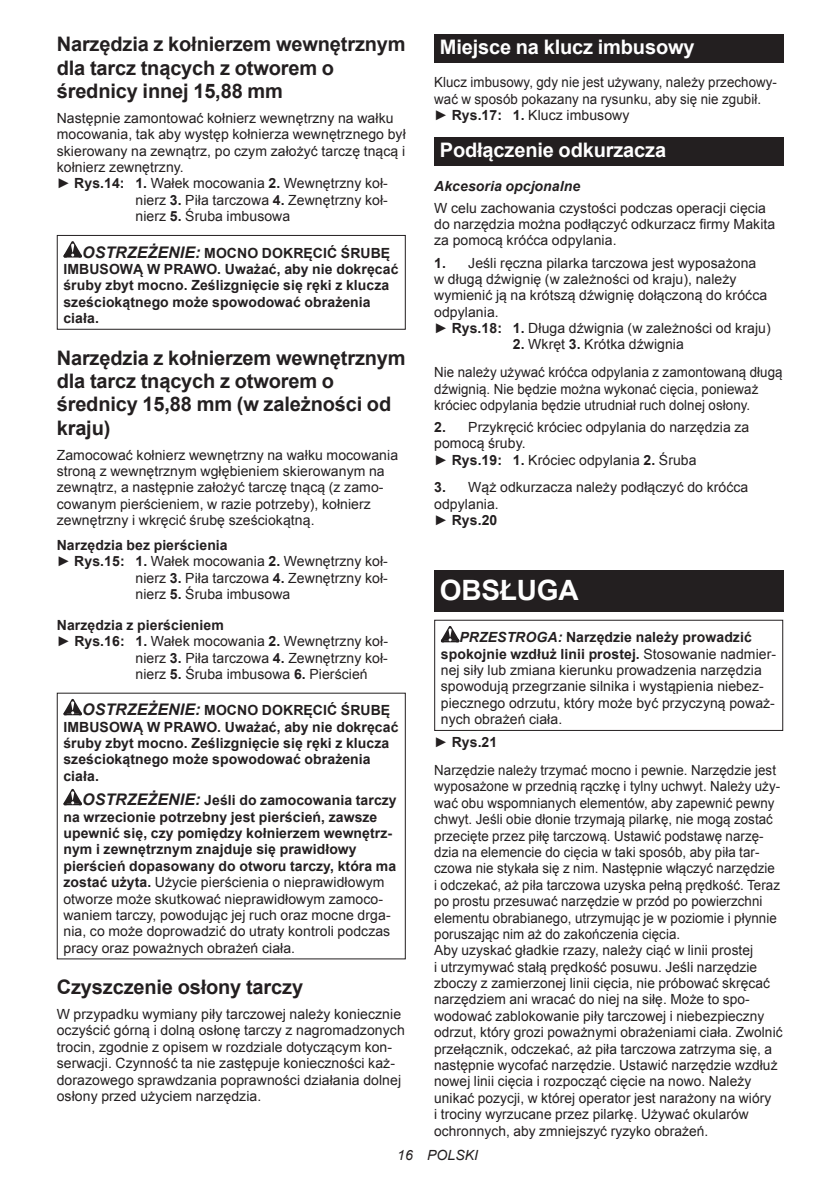
<style>
.page{position:relative;width:840px;height:1191px;background:#fff}
.page>*{position:absolute;margin:0;border:0;box-sizing:border-box;transform-origin:0 0}
.t1{font:700 28px "Arial";letter-spacing:-.01em;color:#fff}
.t2{font:700 20px/23.4px "Arial";letter-spacing:-.01em;color:#231f20}
.t3{font:700 20px "Arial";letter-spacing:-.01em;color:#fff}
.t4{font:14px/16.4px "Arial";letter-spacing:.005em;color:#231f20}
.t5{font:14px/16.4px "Arial";letter-spacing:.005em;color:#231f20;scale:.95 1}
.t6{font:700 14px/16.4px "Arial";letter-spacing:.005em;color:#231f20}
.t7{font:italic 700 14px "Arial";letter-spacing:.005em;color:#231f20}
.t8{font:italic 14px "Arial";letter-spacing:.005em;color:#231f20}
.s1{font-weight:700}
.s2{font-style:italic;font-size:16px}
.s3{font-weight:400}
.s4{font-weight:700;font-style:italic}
</style>
<div class="page">
<svg style="left:63px;top:241px;width:19px;height:16px"></svg>
<div style="left:57px;top:235px;width:348px;height:95px;border:1px solid #231f20"></div>
<svg style="left:63px;top:699px;width:19px;height:16px"></svg>
<svg style="left:63px;top:789px;width:19px;height:16px"></svg>
<div style="left:434px;top:34px;width:348px;height:29px;background:#231f20"></div>
<div style="left:434px;top:137px;width:348px;height:29px;background:#231f20"></div>
<div style="left:434px;top:570px;width:348px;height:41px;background:#231f20"></div>
<svg style="left:440px;top:626px;width:19px;height:16px"></svg>
<div style="left:434px;top:620px;width:348px;height:111px;border:1px solid #231f20"></div>
<h2 class="t2" style="left:57px;top:33px;width:350px">Narzędzia z kołnierzem wewnętrznym dla tarcz tnących z otworem o średnicy innej 15,88 mm</h2>
<p class="t4" style="left:57px;top:110px;width:338px">Następnie zamontować kołnierz wewnętrzny na wałku</p>
<p class="t4" style="left:57px;top:126px;width:350px">mocowania, tak aby występ kołnierza wewnętrznego był</p>
<p class="t4" style="left:57px;top:143px;width:350px">skierowany na zewnątrz, po czym założyć tarczę tnącą i</p>
<p class="t4" style="left:57px;top:159px;width:128px">kołnierz zewnętrzny.</p>
<p class="t4" style="left:57px;top:175px;width:332px">► <span class="s1">Rys.14: 1.</span> Wałek mocowania <span class="s1">2.</span> Wewnętrzny koł-</p>
<p class="t4" style="left:135px;top:192px;width:254px">nierz <span class="s1">3.</span> Piła tarczowa <span class="s1">4.</span> Zewnętrzny koł-</p>
<p class="t4" style="left:135px;top:208px;width:156px">nierz <span class="s1">5.</span> Śruba imbusowa</p>
<p class="t6" style="left:63px;top:245px;width:336px;text-indent:19px"><span class="s2">OSTRZEŻENIE:</span> MOCNO DOKRĘCIĆ ŚRUBĘ IMBUSOWĄ W PRAWO. Uważać, aby nie dokręcać śruby zbyt mocno. Ześlizgnięcie się ręki z klucza sześciokątnego może spowodować obrażenia ciała.</p>
<h2 class="t2" style="left:57px;top:346px;width:350px">Narzędzia z kołnierzem wewnętrznym dla tarcz tnących z otworem o średnicy 15,88 mm (w zależności od kraju)</h2>
<p class="t4" style="left:57px;top:446px;width:342px">Zamocować kołnierz wewnętrzny na wałku mocowania stroną z wewnętrznym wgłębieniem skierowanym na zewnątrz, a następnie założyć tarczę tnącą (z zamo&shy;cowanym pierścieniem, w razie potrzeby), kołnierz zewnętrzny i wkręcić śrubę sześciokątną.</p>
<p class="t6" style="left:57px;top:537px;width:172px">Narzędzia bez pierścienia</p>
<p class="t4" style="left:57px;top:553px;width:332px">► <span class="s1">Rys.15: 1.</span> Wałek mocowania <span class="s1">2.</span> Wewnętrzny koł-</p>
<p class="t4" style="left:135px;top:570px;width:254px">nierz <span class="s1">3.</span> Piła tarczowa <span class="s1">4.</span> Zewnętrzny koł-</p>
<p class="t4" style="left:135px;top:586px;width:156px">nierz <span class="s1">5.</span> Śruba imbusowa</p>
<p class="t6" style="left:57px;top:617px;width:168px">Narzędzia z pierścieniem</p>
<p class="t4" style="left:57px;top:633px;width:332px">► <span class="s1">Rys.16: 1.</span> Wałek mocowania <span class="s1">2.</span> Wewnętrzny koł-</p>
<p class="t4" style="left:135px;top:649px;width:254px">nierz <span class="s1">3.</span> Piła tarczowa <span class="s1">4.</span> Zewnętrzny koł-</p>
<p class="t4" style="left:135px;top:666px;width:233px">nierz <span class="s1">5.</span> Śruba imbusowa <span class="s1">6.</span> Pierścień</p>
<p class="t6" style="left:63px;top:702px;width:336px;text-indent:19px"><span class="s2">OSTRZEŻENIE:</span> MOCNO DOKRĘCIĆ ŚRUBĘ IMBUSOWĄ W PRAWO. Uważać, aby nie dokręcać śruby zbyt mocno. Ześlizgnięcie się ręki z klucza sześciokątnego może spowodować obrażenia ciała.</p>
<p class="t6" style="left:63px;top:792px;width:334px;text-indent:19px"><span class="s2">OSTRZEŻENIE:</span> Jeśli do zamocowania tarczy na wrzecionie potrzebny jest pierścień, zawsze upewnić się, czy pomiędzy kołnierzem wewnętrz&shy;nym i zewnętrznym znajduje się prawidłowy pierścień dopasowany do otworu tarczy, która ma zostać użyta. <span class="s3">Użycie pierścienia o nieprawidłowym otworze może skutkować nieprawidłowym zamoco&shy;waniem tarczy, powodując jej ruch oraz mocne drga&shy;nia, co może doprowadzić do utraty kontroli podczas pracy oraz poważnych obrażeń ciała.</span></p>
<h2 class="t2" style="left:57px;top:976px;width:248px">Czyszczenie osłony tarczy</h2>
<p class="t4" style="left:57px;top:1006px;width:349px">W przypadku wymiany piły tarczowej należy koniecznie oczyścić górną i dolną osłonę tarczy z nagromadzonych trocin, zgodnie z opisem w rozdziale dotyczącym kon&shy;serwacji. Czynność ta nie zastępuje konieczności każ&shy;dorazowego sprawdzania poprawności działania dolnej osłony przed użyciem narzędzia.</p>
<h2 class="t3" style="left:439px;top:34px;width:256px">Miejsce na klucz imbusowy</h2>
<p class="t5" style="left:434px;top:74px;width:362px">Klucz imbusowy, gdy nie jest używany, należy przechowy&shy;wać w sposób pokazany na rysunku, aby się nie zgubił. ► <span class="s1">Rys.17: 1.</span> Klucz imbusowy</p>
<h2 class="t3" style="left:439px;top:137px;width:228px">Podłączenie odkurzacza</h2>
<p class="t7" style="left:434px;top:176px;width:147px">Akcesoria opcjonalne</p>
<p class="t4" style="left:434px;top:200px;width:342px">W celu zachowania czystości podczas operacji cięcia do narzędzia można podłączyć odkurzacz firmy Makita za pomocą króćca odpylania.</p>
<p class="t4" style="left:434px;top:254px;width:338px"><span class="s1">1.</span> Jeśli ręczna pilarka tarczowa jest wyposażona<br>w długą dźwignię (w zależności od kraju), należy wymienić ją na krótszą dźwignię dołączoną do króćca odpylania.<br>► <span class="s1">Rys.18: 1.</span> Długa dźwignia (w zależności od kraju)</p>
<p class="t4" style="left:434px;top:331px;width:350px;line-height:27.8px;text-indent:79px"><span class="s1">2.</span> Wkręt <span class="s1">3.</span> Krótka dźwignia<br>Nie należy używać króćca odpylania z zamontowaną długą</p>
<p class="t5" style="left:434px;top:380px;width:342px">dźwignią. Nie będzie można wykonać cięcia, ponieważ króciec odpylania będzie utrudniał ruch dolnej osłony.</p>
<p class="t4" style="left:434px;top:419px;width:316px"><span class="s1">2.</span> Przykręcić króciec odpylania do narzędzia za pomocą śruby.<br>► <span class="s1">Rys.19: 1.</span> Króciec odpylania <span class="s1">2.</span> Śruba</p>
<p class="t4" style="left:434px;top:479px;width:315px"><span class="s1">3.</span> Wąż odkurzacza należy podłączyć do króćca odpylania.<br>► <span class="s1">Rys.20</span></p>
<h1 class="t1" style="left:439px;top:572px;width:140px">OBSŁUGA</h1>
<p class="t4" style="left:440px;top:629px;width:336px;text-indent:19px"><span class="s4">PRZESTROGA:</span> <span class="s1">Narzędzie należy prowadzić spokojnie wzdłuż linii prostej.</span> Stosowanie nadmier&shy;nej siły lub zmiana kierunku prowadzenia narzędzia spowodują przegrzanie silnika i wystąpienia niebez&shy;piecznego odrzutu, który może być przyczyną poważ&shy;nych obrażeń ciała.</p>
<p class="t4" style="left:434px;top:728px;width:343px;line-height:27.8px">► <span class="s1">Rys.21<br></span>Narzędzie należy trzymać mocno i pewnie. Narzędzie jest</p>
<p class="t5" style="left:434px;top:778px;width:368px">wyposażone w przednią rączkę i tylny uchwyt. Należy uży&shy;wać obu wspomnianych elementów, aby zapewnić pewny chwyt. Jeśli obie dłonie trzymają pilarkę, nie mogą zostać przecięte przez piłę tarczową. Ustawić podstawę narzę&shy;dzia na elemencie do cięcia w taki sposób, aby piła tar&shy;czowa nie stykała się z nim. Następnie włączyć narzędzie<br>i odczekać, aż piła tarczowa uzyska pełną prędkość. Teraz po prostu przesuwać narzędzie w przód po powierzchni elementu obrabianego, utrzymując je w poziomie i płynnie poruszając nim aż do zakończenia cięcia.<br>Aby uzyskać gładkie rzazy, należy ciąć w linii prostej<br>i utrzymywać stałą prędkość posuwu. Jeśli narzędzie zboczy z zamierzonej linii cięcia, nie próbować skręcać narzędziem ani wracać do niej na siłę. Może to spo&shy;wodować zablokowanie piły tarczowej i niebezpieczny odrzut, który grozi poważnymi obrażeniami ciała. Zwolnić przełącznik, odczekać, aż piła tarczowa zatrzyma się, a następnie wycofać narzędzie. Ustawić narzędzie wzdłuż nowej linii cięcia i rozpocząć cięcie na nowo. Należy unikać pozycji, w której operator jest narażony na wióry<br>i trociny wyrzucane przez pilarkę. Używać okularów ochronnych, aby zmniejszyć ryzyko obrażeń.</p>
<p class="t8" style="left:397px;top:1146px;width:82px">16 POLSKI</p>
</div>
